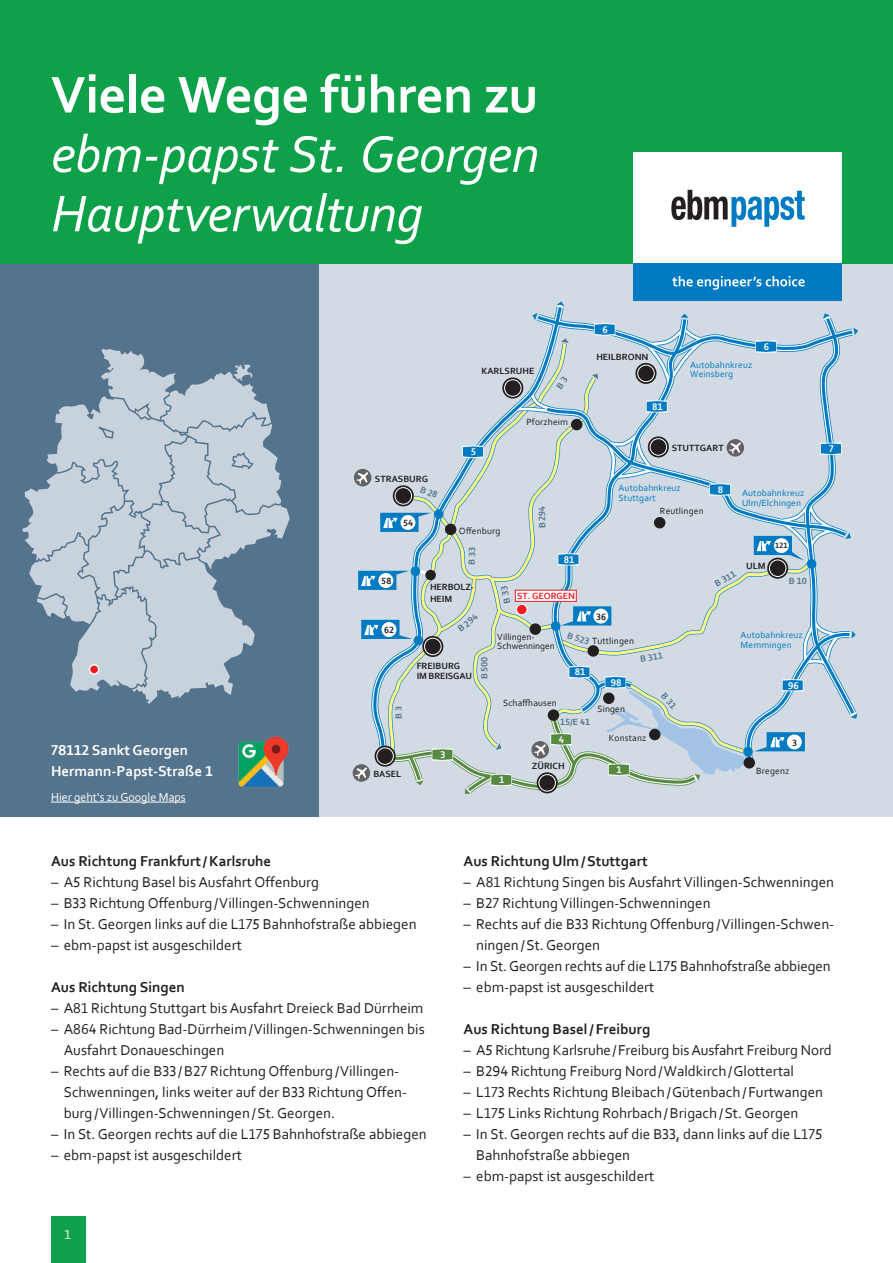
<style>
.page{position:relative;width:893px;height:1263px;background:#fff}
.page>*{position:absolute;margin:0;border:0;box-sizing:border-box;transform-origin:0 0}
.t1{font:italic 54px/59.4px "Corbel";letter-spacing:-.015em;color:#fff}
.t2{font:700 54px "Corbel";letter-spacing:-.005em;color:#fff}
.t3{font:15px/21px "Corbel";color:#231f20}
.t4{font:700 15px "Corbel";color:#231f20}
.t5{font:700 15px/21px "Corbel";color:#fff}
.t6{font:13.5px "Corbel";color:#fff}
.t7{font:12px "Corbel";color:#fff}
.t8{font:700 10.2px "Corbel";color:#fff}
.t9{font:9.45px/9.4px "Corbel";letter-spacing:.015em;color:#231f20}
.t10{font:9.45px/9.4px "Corbel";letter-spacing:.015em;color:#007ac2}
.t11{font:700 9.45px/9.4px "Corbel";color:#231f20}
.t12{font:700 9.45px "Corbel";color:#54738c}
.t13{font:700 9.45px "Corbel";letter-spacing:-.01em;color:#ee1d23}
.t14{font:700 8.1px "Corbel";color:#231f20}
</style>
<div class="page">
<div style="left:0;top:0;width:893px;height:264px;background:#0fa14a"></div>
<div style="left:319px;top:264px;width:574px;height:552px;background:#d2dbe4"></div>
<div style="left:353px;top:764px;width:17px;height:18px;background:#636366;border-radius:50%"></div>
<div style="left:0;top:264px;width:319px;height:552px;background:#54738c"></div>
<svg style="left:22px;top:349px;width:268px;height:355px"></svg>
<div style="left:90px;top:665px;width:9px;height:9px;background:#ee1d23;border-radius:50%"></div>
<div style="left:89px;top:664px;width:10px;height:11px;border:1px solid #fff;border-radius:50%"></div>
<img style="left:238px;top:736px;width:51px;height:51px">
<hr style="left:51px;top:802px;width:135px;height:1px;background:#fff">
<div style="left:634px;top:152px;width:208px;height:112px;background:#fff"></div>
<svg style="left:671px;top:190px;width:134px;height:37px"></svg>
<div style="left:634px;top:264px;width:208px;height:37px;background:#007ac2"></div>
<svg style="left:672px;top:276px;width:133px;height:14px"></svg>
<div style="left:51px;top:1216px;width:34px;height:47px;background:#0fa14a"></div>
<svg style="left:355px;top:301px;width:503px;height:493px"></svg>
<h1 class="t2" style="left:51px;top:61px;width:488px">Viele Wege führen zu</h1>
<h1 class="t1" style="left:51px;top:123px;width:490px">ebm-papst St. Georgen<br>Hauptverwaltung</h1>
<p class="t5" style="left:51px;top:739px;width:163px">78112 Sankt Georgen<br>Hermann-Papst-Straße 1</p>
<p class="t7" style="left:51px;top:789px;width:136px">Hier geht‘s zu Google Maps</p>
<p class="t11" style="left:481px;top:366px;width:55px">KARLSRUHE</p>
<p class="t11" style="left:375px;top:474px;width:55px">STRASBURG</p>
<p class="t11" style="left:403px;top:518px;width:11px">54</p>
<p class="t8" style="left:471px;top:445px;width:7px">5</p>
<p class="t9" style="left:459px;top:526px;width:43px">Offenburg</p>
<p class="t9" style="left:526px;top:417px;width:43px">Pforzheim</p>
<p class="t12" style="left:537px;top:529px;width:24px;rotate:-92deg">B 294</p>
<p class="t8" style="left:564px;top:553px;width:12px">81</p>
<p class="t11" style="left:381px;top:576px;width:12px">58</p>
<p class="t11" style="left:430px;top:581px;width:45px;line-height:11.4px">HERBOLZ-<br>HEIM</p>
<p class="t13" style="left:517px;top:590px;width:59px">ST. GEORGEN</p>
<p class="t8" style="left:602px;top:323px;width:7px">6</p>
<p class="t11" style="left:596px;top:352px;width:54px">HEILBRONN</p>
<p class="t8" style="left:652px;top:400px;width:12px">81</p>
<p class="t10" style="left:690px;top:359px;width:64px">Autobahnkreuz<br>Weinsberg</p>
<p class="t8" style="left:764px;top:340px;width:7px">6</p>
<p class="t11" style="left:672px;top:443px;width:54px">STUTTGART</p>
<p class="t10" style="left:619px;top:483px;width:64px">Autobahnkreuz<br>Stuttgart</p>
<p class="t9" style="left:660px;top:506px;width:45px">Reutlingen</p>
<p class="t8" style="left:718px;top:483px;width:7px">8</p>
<p class="t10" style="left:742px;top:488px;width:64px">Autobahnkreuz<br>Ulm/Elchingen</p>
<p class="t14" style="left:775px;top:540px;width:14px">121</p>
<p class="t11" style="left:746px;top:561px;width:21px">ULM</p>
<p class="t12" style="left:713px;top:579px;width:24px;rotate:-29deg">B 311</p>
<p class="t12" style="left:789px;top:575px;width:19px">B 10</p>
<p class="t11" style="left:384px;top:625px;width:11px">62</p>
<p class="t12" style="left:455px;top:625px;width:24px;rotate:-38deg">B 294</p>
<p class="t11" style="left:417px;top:661px;width:57px">FREIBURG<br>IM BREISGAU</p>
<p class="t12" style="left:478px;top:679px;width:24px;rotate:-90deg">B 500</p>
<p class="t11" style="left:596px;top:612px;width:11px">36</p>
<p class="t12" style="left:570px;top:629px;width:24px;rotate:19deg">B 523</p>
<p class="t9" style="left:497px;top:631px;width:59px">Villingen-<br>Schwenningen</p>
<p class="t9" style="left:592px;top:636px;width:44px">Tuttlingen</p>
<p class="t12" style="left:639px;top:653px;width:24px;rotate:-10deg">B 311</p>
<p class="t8" style="left:575px;top:666px;width:12px">81</p>
<p class="t8" style="left:611px;top:676px;width:12px">98</p>
<p class="t10" style="left:741px;top:630px;width:64px">Autobahnkreuz<br>Memmingen</p>
<p class="t8" style="left:788px;top:679px;width:12px">96</p>
<p class="t12" style="left:393px;top:718px;width:14px;rotate:-90deg">B 3</p>
<p class="t9" style="left:503px;top:698px;width:55px">Schaffhausen</p>
<p class="t12" style="left:560px;top:716px;width:32px">15/E 41</p>
<p class="t8" style="left:559px;top:733px;width:7px">4</p>
<p class="t9" style="left:597px;top:704px;width:29px">Singen</p>
<p class="t9" style="left:609px;top:732px;width:39px">Konstanz</p>
<p class="t11" style="left:792px;top:737px;width:6px">3</p>
<p class="t8" style="left:440px;top:748px;width:7px">3</p>
<p class="t11" style="left:373px;top:769px;width:30px">BASEL</p>
<p class="t8" style="left:499px;top:773px;width:7px">1</p>
<p class="t11" style="left:532px;top:761px;width:34px">ZÜRICH</p>
<p class="t8" style="left:617px;top:763px;width:7px">1</p>
<p class="t9" style="left:756px;top:766px;width:35px">Bregenz</p>
<p class="t8" style="left:829px;top:442px;width:7px">7</p>
<p class="t4" style="left:51px;top:852px;width:222px">Aus Richtung Frankfurt/Karlsruhe</p>
<p class="t3" style="left:51px;top:871px;width:270px">– A5 Richtung Basel bis Ausfahrt Offenburg</p>
<p class="t3" style="left:51px;top:892px;width:320px">– B33 Richtung Offenburg/Villingen-Schwenningen</p>
<p class="t3" style="left:51px;top:913px;width:367px">– In St. Georgen links auf die L175 Bahnhofstraße abbiegen</p>
<p class="t3" style="left:51px;top:934px;width:192px">– ebm-papst ist ausgeschildert</p>
<p class="t4" style="left:51px;top:978px;width:135px">Aus Richtung Singen</p>
<p class="t3" style="left:51px;top:997px;width:374px">– A81 Richtung Stuttgart bis Ausfahrt Dreieck Bad Dürrheim</p>
<p class="t3" style="left:64px;top:1018px;width:362px;text-indent:-13px">– A864 Richtung Bad-Dürrheim/Villingen-Schwenningen bis<br>Ausfahrt Donaueschingen</p>
<p class="t3" style="left:64px;top:1060px;width:345px;text-indent:-13px">– Rechts auf die B33 /B27 Richtung Offenburg/Villingen-<br>Schwenningen, links weiter auf der B33 Richtung Offen&shy;burg/Villingen-Schwenningen/St. Georgen.</p>
<p class="t3" style="left:51px;top:1123px;width:377px">– In St. Georgen rechts auf die L175 Bahnhofstraße abbiegen</p>
<p class="t3" style="left:51px;top:1144px;width:192px">– ebm-papst ist ausgeschildert</p>
<p class="t6" style="left:65px;top:1226px;width:8px">1</p>
<p class="t4" style="left:463px;top:852px;width:186px">Aus Richtung Ulm/Stuttgart</p>
<p class="t3" style="left:463px;top:871px;width:372px">– A81 Richtung Singen bis AusfahrtVillingen-Schwenningen</p>
<p class="t3" style="left:463px;top:892px;width:249px">– B27 RichtungVillingen-Schwenningen</p>
<p class="t3" style="left:476px;top:913px;width:360px;text-indent:-13px">– Rechts auf die B33 Richtung Offenburg/Villingen-Schwen&shy;ningen/St. Georgen</p>
<p class="t3" style="left:463px;top:955px;width:369px">– In St.Georgen rechts auf die L175 Bahnhofstraße abbiegen</p>
<p class="t3" style="left:463px;top:976px;width:192px">– ebm-papst ist ausgeschildert</p>
<p class="t4" style="left:463px;top:1020px;width:188px">Aus Richtung Basel/Freiburg</p>
<p class="t3" style="left:463px;top:1039px;width:370px">– A5 Richtung Karlsruhe/Freiburg bisAusfahrt Freiburg Nord</p>
<p class="t3" style="left:463px;top:1060px;width:332px">– B294 Richtung Freiburg Nord/Waldkirch/Glottertal</p>
<p class="t3" style="left:463px;top:1081px;width:361px">– L173 Rechts Richtung Bleibach/Gütenbach/Furtwangen</p>
<p class="t3" style="left:463px;top:1102px;width:336px">– L175 Links Richtung Rohrbach/Brigach/St. Georgen</p>
<p class="t3" style="left:476px;top:1123px;width:348px;text-indent:-13px">– In St. Georgen rechts auf die B33, dann links auf die L175<br>Bahnhofstraße abbiegen</p>
<p class="t3" style="left:463px;top:1165px;width:192px">– ebm-papst ist ausgeschildert</p>
</div>
